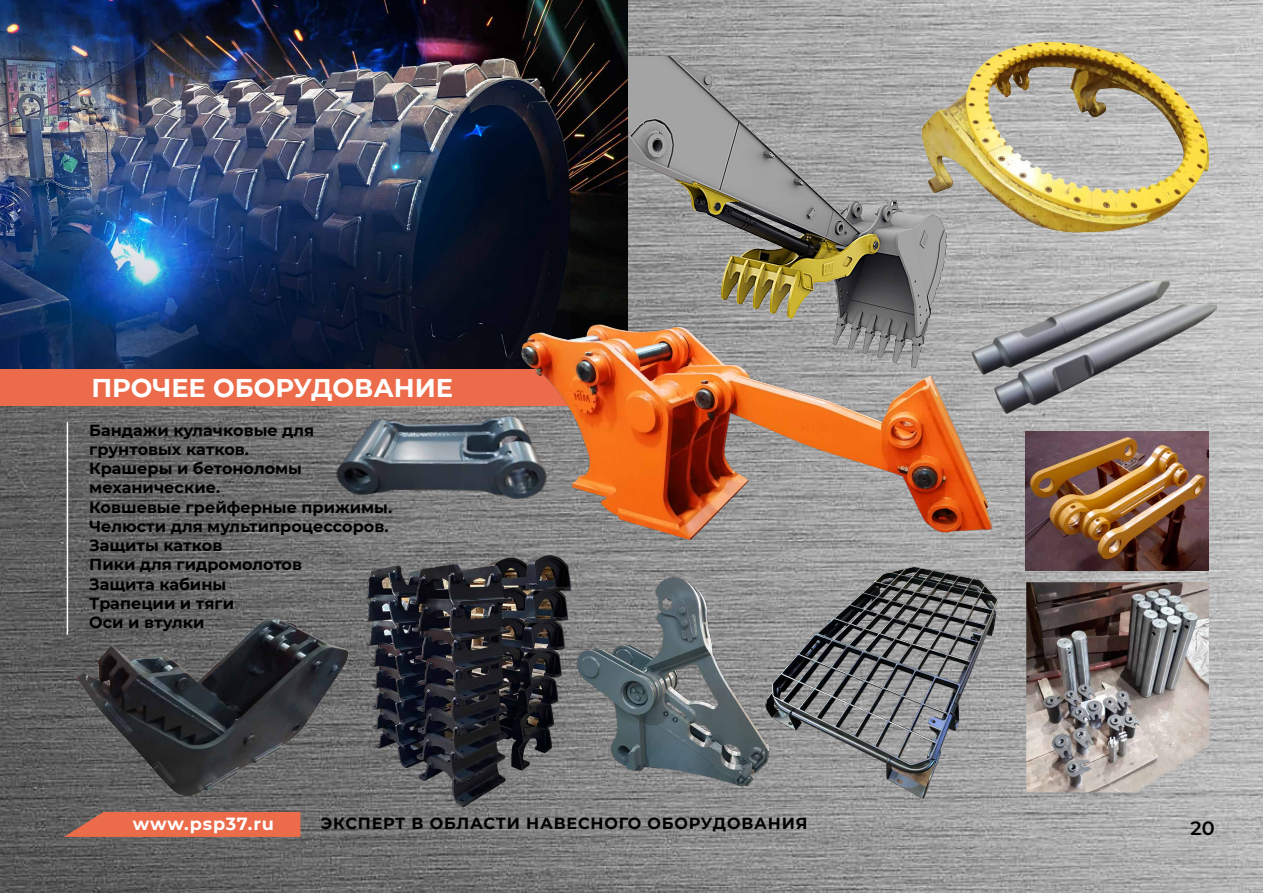
<style>
.page{position:relative;width:1263px;height:893px;background:#fff}
.page>*{position:absolute;margin:0;border:0;box-sizing:border-box;transform-origin:0 0}
.t1{font:700 25.65px "Montserrat";color:#fff}
.t2{font:600 19.2px "Montserrat";color:#000}
.t3{font:700 17.7px "Montserrat";letter-spacing:.04em;color:#fff}
.t4{font:700 16.05px/19.2px "Montserrat";color:#000}
.t5{font:700 16.05px "Montserrat";letter-spacing:.05em;color:#000}
</style>
<div class="page">
<img style="left:0;top:0;width:1263px;height:893px">
<img style="left:627px;top:57px;width:272px;height:228px">
<img style="left:0;top:0;width:627px;height:370px">
<div style="left:0;top:370px;width:673px;height:36px;background:#eb6b4b"></div>
<img style="left:625px;top:574px;width:138px;height:227px">
<img style="left:324px;top:317px;width:189px;height:211px">
<img style="left:763px;top:574px;width:244px;height:227px">
<img style="left:1014px;top:243px;width:240px;height:244px">
<img style="left:0;top:574px;width:374px;height:288px">
<hr style="left:67px;top:422px;width:1px;height:213px;background:#fff">
<img style="left:899px;top:25px;width:310px;height:322px">
<img style="left:1026px;top:582px;width:183px;height:210px">
<img style="left:513px;top:285px;width:501px;height:289px">
<img style="left:306px;top:528px;width:319px;height:319px">
<img style="left:1026px;top:432px;width:183px;height:138px">
<h1 class="t1" style="left:91px;top:369px;width:363px">ПРОЧЕЕ ОБОРУДОВАНИЕ</h1>
<p class="t4" style="left:89px;top:419px;width:304px">Бандажи кулачковые для грунтовых катков.<br>Крашеры и бетоноломы механические.<br>Ковшевые грейферные прижимы.<br>Челюсти для мультипроцессоров.<br>Защиты катков<br>Пики для гидромолотов<br>Защита кабины<br>Трапеции и тяги<br>Оси и втулки</p>
<p class="t5" style="left:321px;top:811px;width:488px">ЭКСПЕРТ В ОБЛАСТИ НАВЕСНОГО ОБОРУДОВАНИЯ</p>
<p class="t3" style="left:133px;top:811px;width:143px">www.psp37.ru</p>
<p class="t2" style="left:1190px;top:815px;width:26px">20</p>
</div>
